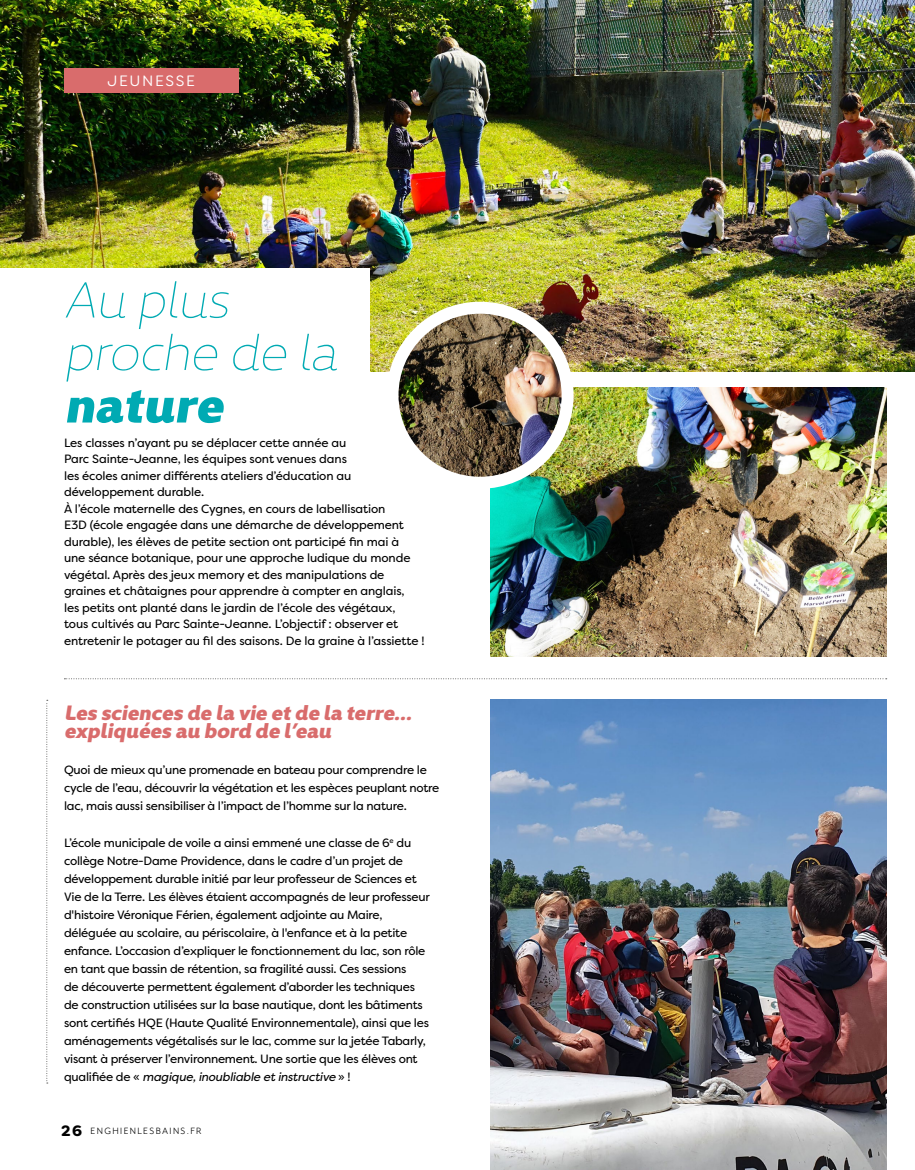
<style>
.page{position:relative;width:915px;height:1170px;background:#fff}
.page>*{position:absolute;margin:0;border:0;box-sizing:border-box;transform-origin:0 0}
.t1{font:italic 200 51px/52.5px "Kyrial Pro Display";letter-spacing:-.01em;color:#00aab3}
.t2{font:italic 900 51px "Kyrial Display Pro";letter-spacing:-.01em;color:#00aab3}
.t3{font:italic 900 21px/18px "Kyrial Display Pro";letter-spacing:-.01em;color:#d96c6c}
.t4{font:15px "Filson Soft";letter-spacing:.11em;color:#fff}
.t5{font:12px/18px "Filson Pro";letter-spacing:-.02em;color:#000}
.t6{font:10.5px "Mr Eaves Mod OT";letter-spacing:.13em;color:#000}
.s1{font-style:italic}
.s2{font-family:"Filson Soft";font-weight:900;font-size:15px}
</style>
<div class="page">
<img style="left:490px;top:699px;width:396px;height:470px">
<img style="left:0;top:0;width:914px;height:371px">
<div style="left:64px;top:68px;width:174px;height:24px;background:#d96c6c"></div>
<img style="left:490px;top:387px;width:395px;height:269px">
<img style="left:392px;top:308px;width:175px;height:174px;border-radius:87px">
<div style="left:386px;top:302px;width:187px;height:186px;border:12px solid #fff;border-radius:50%"></div>
<div style="left:0;top:268px;width:370px;height:127px;background:#fff"></div>
<svg style="left:64px;top:678px;width:822px;height:1px"></svg>
<svg style="left:46px;top:699px;width:2px;height:384px"></svg>
<p class="t4" style="left:107px;top:71px;width:89px">JEUNESSE</p>
<h1 class="t1" style="left:64px;top:270px;width:274px">Au plus proche de la</h1>
<h1 class="t2" style="left:64px;top:365px;width:160px">nature</h1>
<p class="t5" style="left:64px;top:434px;width:362px;line-height:16.5px">Les classes n’ayant pu se déplacer cette année au<br>Parc Sainte-Jeanne, les équipes sont venues dans<br>les écoles animer différents ateliers d’éducation au développement durable.<br>À l’école maternelle des Cygnes, en cours de labellisation<br>E3D (école engagée dans une démarche de développement durable), les élèves de petite section ont participé fin mai à<br>une séance botanique, pour une approche ludique du monde végétal. Après des jeux memory et des manipulations de graines et châtaignes pour apprendre à compter en anglais,<br>les petits ont planté dans le jardin de l’école des végétaux,<br>tous cultivés au Parc Sainte-Jeanne. L’objectif : observer et entretenir le potager au fil des saisons. De la graine à l’assiette !</p>
<h2 class="t3" style="left:64px;top:702px;width:349px">Les sciences de la vie et de la terre… expliquées au bord de l’eau</h2>
<p class="t5" style="left:64px;top:761px;width:377px">Quoi de mieux qu’une promenade en bateau pour comprendre le cycle de l’eau, découvrir la végétation et les espèces peuplant notre lac, mais aussi sensibiliser à l’impact de l’homme sur la nature.</p>
<p class="t5" style="left:64px;top:833px;width:367px">L’école municipale de voile a ainsi emmené une classe de 6<sup>e</sup> du collège Notre-Dame Providence, dans le cadre d’un projet de développement durable initié par leur professeur de Sciences et Vie de la Terre. Les élèves étaient accompagnés de leur professeur d'histoire Véronique Férien, également adjointe au Maire, déléguée au scolaire, au périscolaire, à l'enfance et à la petite enfance. L’occasion d’expliquer le fonctionnement du lac, son rôle en tant que bassin de rétention, sa fragilité aussi. Ces sessions<br>de découverte permettent également d’aborder les techniques de construction utilisées sur la base nautique, dont les bâtiments sont certifiés HQE (Haute Qualité Environnementale), ainsi que les aménagements végétalisés sur le lac, comme sur la jetée Tabarly, visant à préserver l’environnement. Une sortie que les élèves ont qualifiée de « <span class="s1">magique, inoubliable et instructive</span> » !</p>
<p class="t6" style="left:61px;top:1125px;width:142px"><span class="s2">26</span> ENGHIENLESBAINS.FR</p>
</div>
